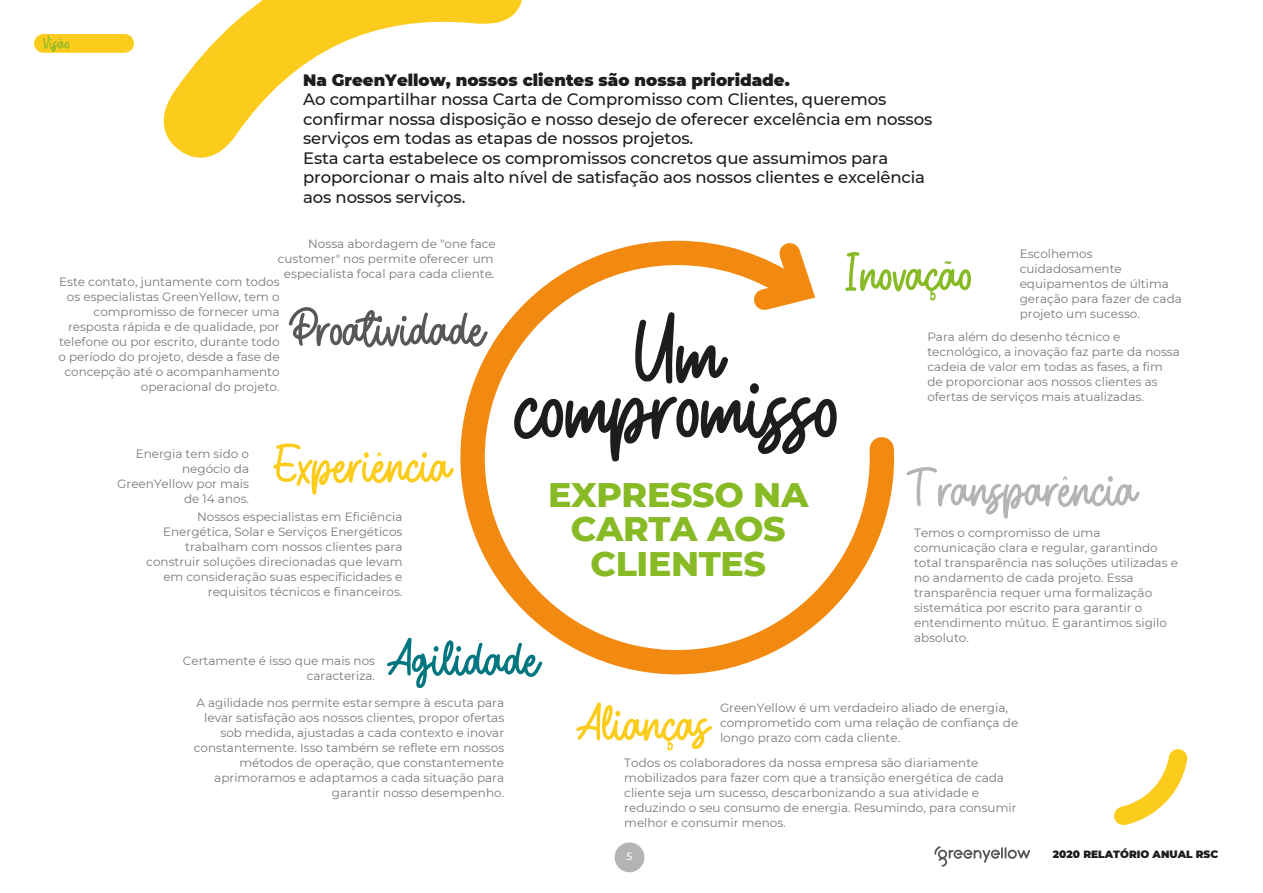
<style>
.page{position:relative;width:1263px;height:893px;background:#fff}
.page>*{position:absolute;margin:0;border:0;box-sizing:border-box;transform-origin:0 0}
.t1{font:102.3px "Weatpoint";color:#1d1d1b}
.t2{font:55.5px "Weatpoint";color:#fccc1d}
.t3{font:55.5px "Weatpoint";color:#b4b4b4}
.t4{font:55.5px "Weatpoint";color:#595858}
.t5{font:55.5px "Weatpoint";color:#007680}
.t6{font:55.5px "Weatpoint";color:#88ba25}
.t7{font:800 34.8px/34.8px "Montserrat";letter-spacing:-.01em;color:#88ba25;text-align:center}
.t8{font:19.5px "Weatpoint";color:#88ba25}
.texte_entretien{font:500 16.5px/19.5px "Montserrat";letter-spacing:-.01em;color:#1d1d1b}
.t9{font:12px/15px "Montserrat";color:#797979;text-align:right}
.t10{font:12px/15px "Montserrat";color:#797979;text-align:right}
.t11{font:900 10.5px "Montserrat";color:#1d1d1b}
.t12{font:500 10.5px "Montserrat";color:#fff}
.s1{font-weight:900}
.s2{font-style:inherit}
</style>
<div class="page">
<svg style="left:460px;top:240px;width:435px;height:435px"></svg>
<svg style="left:739px;top:240px;width:89px;height:85px"></svg>
<svg style="left:163px;top:0;width:359px;height:158px"></svg>
<svg style="left:1114px;top:749px;width:74px;height:77px"></svg>
<div style="left:615px;top:842px;width:29px;height:30px;background:#b4b4b4;border-radius:50%"></div>
<svg style="left:934px;top:846px;width:96px;height:21px"></svg>
<div style="left:43px;top:34px;width:82px;height:19px;background:#fccc1d"></div>
<h3 class="t8" style="left:43px;top:33px;width:28px">Visão</h3>
<p class="texte_entretien" style="left:303px;top:70px;width:631px"><span class="s1">Na GreenYellow, nossos clientes são nossa prioridade.<br></span>Ao compartilhar nossa Carta de Compromisso com Clientes, queremos confirmar nossa disposição e nosso desejo de oferecer excelência em nossos serviços em todas as etapas de nossos projetos.<br>Esta carta estabelece os compromissos concretos que assumimos para proporcionar o mais alto nível de satisfação aos nossos clientes e excelência aos nossos serviços.</p>
<p class="t10" style="left:278px;top:236px;width:219px">Nossa abordagem de "one face customer" nos permite oferecer um especialista focal para cada cliente.</p>
<p class="t9" style="left:58px;top:274px;width:223px">Este contato, juntamente com todos os especialistas GreenYellow, tem o compromisso de fornecer uma resposta rápida e de qualidade, por telefone ou por escrito, durante todo o período do projeto, desde a fase de concepção até o acompanhamento operacional do projeto.</p>
<p class="t9" style="left:1020px;top:245px;width:164px;text-align:left">Escolhemos cuidadosamente equipamentos de última geração para fazer de cada projeto um sucesso.</p>
<p class="t9" style="left:927px;top:329px;width:254px;text-align:left">Para além <span class="s2">do</span> desenho técnico e tecnológico, a inovação faz parte da nossa cadeia de valor em todas as fases, a fim de proporcionar aos nossos clientes as ofertas de serviços mais atualizadas.</p>
<p class="t6" style="left:845px;top:245px;width:129px">Inovação</p>
<p class="t4" style="left:289px;top:300px;width:198px">Proatividade</p>
<p class="t1" style="left:635px;top:300px;width:89px">Um</p>
<h1 class="t1" style="left:517px;top:355px;width:324px">compromisso</h1>
<p class="t2" style="left:273px;top:437px;width:179px">Experiência</p>
<p class="t9" style="left:117px;top:445px;width:133px">Energia tem sido o negócio da<br>GreenYellow por mais de 14 anos.</p>
<p class="t9" style="left:146px;top:509px;width:258px">Nossos especialistas em Eficiência Energética, Solar e Serviços Energéticos trabalham com nossos clientes para construir soluções direcionadas que lev<span class="s2">a</span>m em consideração suas especificidades e requisitos técnicos e financeiros.</p>
<p class="t3" style="left:907px;top:461px;width:232px">Transparência</p>
<p class="t7" style="left:548px;top:475px;width:262px">EXPRESSO NA<br>CARTA AOS<br>CLIENTES</p>
<p class="t9" style="left:914px;top:525px;width:265px;text-align:left">Temos o compromisso de uma comunicação clara e regular, garantindo total transparência nas soluções utilizadas e no andamento de cada projeto. Essa transparência requer uma formalização sistemática por escrito para garantir o entendimento mútuo. E garantimos sigilo absoluto.</p>
<p class="t5" style="left:387px;top:631px;width:154px">Agilidade</p>
<p class="t9" style="left:183px;top:652px;width:194px">Certamente é isso que mais nos caracteriza.</p>
<p class="t9" style="left:194px;top:695px;width:312px">A agilidade <span class="s2">nos permite estar</span> sempre à escuta para levar satisfação aos nossos clientes, propor ofertas <span class="s2">sob</span> medida, ajustadas a cada contexto e inovar constantemente. Isso também se reflete em nossos métodos de operação, que constantemente aprimoramos e adaptamos a cada situação para garantir nosso desempenho.</p>
<p class="t2" style="left:576px;top:695px;width:135px">Alianças</p>
<p class="t9" style="left:720px;top:700px;width:300px;text-align:left">GreenYellow é um verdadeiro aliado de energia, comprometido com uma relação de confiança de longo prazo com cada cliente.</p>
<p class="t9" style="left:624px;top:755px;width:394px;text-align:left">Todos os colaboradores da nossa empresa são diariamente mobilizados para fazer com que a transição energética de cada cliente seja um sucesso, descarbonizando a sua atividade e reduzindo o seu consumo de energia. Resumindo, para consumir melhor e consumir menos.</p>
<p class="t12" style="left:626px;top:849px;width:8px">5</p>
<p class="t11" style="left:1053px;top:847px;width:167px">2020 RELATÓRIO ANUAL RSC</p>
</div>
